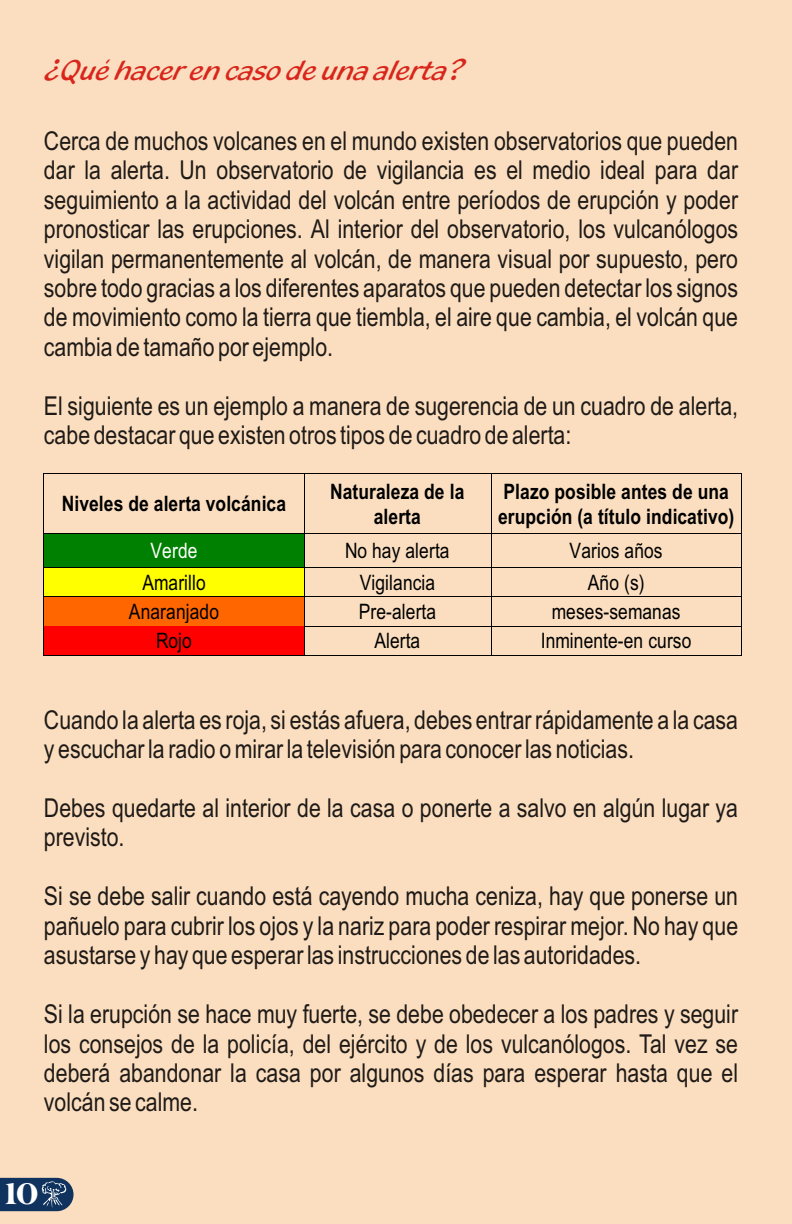
<style>
.page{position:relative;width:792px;height:1224px;background:#fadebf}
.page>*{position:absolute;margin:0;border:0;box-sizing:border-box;transform-origin:0 0}
.t1{font:33.4px "Americana X Bd BT";color:#fff}
.t2{font:30px "Blacklight D";color:#d9261c}
.t3{font:26px/29.4px "Arial Narrow";color:#1f1a17;text-align:justify}
.t4{font:21.2px "Arial Narrow";letter-spacing:.005em;color:#000}
.t5{font:700 21.2px/24.6px "Arial Narrow";letter-spacing:.005em;color:#000;text-align:center}
.t6{font:21.2px "Arial Narrow";letter-spacing:.005em;color:#fff}
</style>
<div class="page">
<hr style="left:44px;top:473px;width:260px;height:1px;background:#000">
<hr style="left:304px;top:473px;width:187px;height:1px;background:#000">
<hr style="left:491px;top:473px;width:250px;height:1px;background:#000">
<hr style="left:44px;top:474px;width:1px;height:59px;background:#000">
<hr style="left:304px;top:474px;width:1px;height:59px;background:#000">
<hr style="left:491px;top:474px;width:1px;height:59px;background:#000">
<hr style="left:741px;top:474px;width:1px;height:59px;background:#000">
<div style="left:50px;top:538px;width:249px;height:25px;background:#008000"></div>
<hr style="left:44px;top:534px;width:260px;height:4px;background:#008000">
<div style="left:44px;top:538px;width:6px;height:25px;background:#008000"></div>
<div style="left:299px;top:538px;width:5px;height:25px;background:#008000"></div>
<hr style="left:44px;top:563px;width:260px;height:4px;background:#008000">
<hr style="left:44px;top:533px;width:260px;height:1px;background:#000">
<hr style="left:304px;top:533px;width:187px;height:1px;background:#000">
<hr style="left:491px;top:533px;width:250px;height:1px;background:#000">
<hr style="left:44px;top:534px;width:1px;height:33px;background:#000">
<hr style="left:304px;top:534px;width:1px;height:33px;background:#000">
<hr style="left:491px;top:534px;width:1px;height:33px;background:#000">
<hr style="left:741px;top:534px;width:1px;height:33px;background:#000">
<div style="left:50px;top:570px;width:249px;height:24px;background:#ff0"></div>
<hr style="left:44px;top:568px;width:260px;height:2px;background:#ff0">
<div style="left:44px;top:570px;width:6px;height:24px;background:#ff0"></div>
<div style="left:299px;top:570px;width:5px;height:24px;background:#ff0"></div>
<hr style="left:44px;top:594px;width:260px;height:2px;background:#ff0">
<hr style="left:44px;top:567px;width:260px;height:1px;background:#000">
<hr style="left:304px;top:567px;width:187px;height:1px;background:#000">
<hr style="left:491px;top:567px;width:250px;height:1px;background:#000">
<div style="left:50px;top:599px;width:249px;height:24px;background:#f60"></div>
<hr style="left:44px;top:597px;width:260px;height:2px;background:#f60">
<div style="left:44px;top:599px;width:6px;height:24px;background:#f60"></div>
<div style="left:299px;top:599px;width:5px;height:24px;background:#f60"></div>
<hr style="left:44px;top:623px;width:260px;height:3px;background:#f60">
<hr style="left:44px;top:596px;width:260px;height:1px;background:#000">
<hr style="left:304px;top:596px;width:187px;height:1px;background:#000">
<hr style="left:491px;top:596px;width:250px;height:1px;background:#000">
<div style="left:50px;top:629px;width:249px;height:24px;background:#f00"></div>
<hr style="left:44px;top:627px;width:260px;height:2px;background:#f00">
<div style="left:44px;top:629px;width:6px;height:24px;background:#f00"></div>
<div style="left:299px;top:629px;width:5px;height:24px;background:#f00"></div>
<hr style="left:44px;top:653px;width:260px;height:2px;background:#f00">
<hr style="left:44px;top:626px;width:260px;height:1px;background:#f00">
<hr style="left:304px;top:626px;width:187px;height:1px;background:#000">
<hr style="left:491px;top:626px;width:250px;height:1px;background:#000">
<hr style="left:44px;top:655px;width:260px;height:1px;background:#000">
<svg style="left:304px;top:568px;width:1px;height:87px"></svg>
<hr style="left:304px;top:655px;width:187px;height:1px;background:#000">
<svg style="left:491px;top:568px;width:1px;height:87px"></svg>
<hr style="left:491px;top:655px;width:250px;height:1px;background:#000">
<svg style="left:741px;top:567px;width:1px;height:89px"></svg>
<svg style="left:0;top:1178px;width:74px;height:33px;background:#28476c"></svg>
<p class="t2" style="left:44px;top:57px;width:422px">¿Qué hacer en caso de una alerta?</p>
<p class="t3" style="left:44px;top:128px;width:696px">Cerca de muchos volcanes en el mundo existen observatorios que pueden dar la alerta. Un observatorio de vigilancia es el medio ideal para dar seguimiento a la actividad del volcán entre períodos de erupción y poder pronosticar las erupciones. Al interior del observatorio, los vulcanólogos vigilan permanentemente al volcán, de manera visual por supuesto, pero sobre todo gracias a los diferentes aparatos que pueden detectar los signos de movimiento como la tierra que tiembla, el aire que cambia, el volcán que cambia de tamaño por ejemplo.</p>
<p class="t3" style="left:44px;top:393px;width:696px">El siguiente es un ejemplo a manera de sugerencia de un cuadro de alerta, cabe destacar que existen otros tipos de cuadro de alerta:</p>
<p class="t5" style="left:62px;top:494px;width:226px">Niveles de alerta volcánica</p>
<p class="t5" style="left:330px;top:481px;width:136px">Naturaleza de la alerta</p>
<p class="t5" style="left:498px;top:481px;width:238px;text-align:left">Plazo posible antes de una erupción (a título indicativo)</p>
<p class="t6" style="left:151px;top:543px;width:48px">Verde</p>
<p class="t4" style="left:345px;top:543px;width:106px">No hay alerta</p>
<p class="t4" style="left:570px;top:543px;width:95px">Varios años</p>
<p class="t4" style="left:142px;top:574px;width:65px">Amarillo</p>
<p class="t4" style="left:360px;top:574px;width:77px">Vigilancia</p>
<p class="t4" style="left:588px;top:574px;width:58px">Año (s)</p>
<p class="t4" style="left:129px;top:603px;width:92px">Anaranjado</p>
<p class="t4" style="left:359px;top:603px;width:79px">Pre-alerta</p>
<p class="t4" style="left:552px;top:603px;width:130px">meses-semanas</p>
<p class="t4" style="left:156px;top:633px;width:37px">Rojo</p>
<p class="t4" style="left:374px;top:633px;width:47px">Alerta</p>
<p class="t4" style="left:541px;top:633px;width:152px">Inminente-en curso</p>
<p class="t3" style="left:44px;top:707px;width:696px">Cuando la alerta es roja, si estás afuera, debes entrar rápidamente a la casa y escuchar la radio o mirar la televisión para conocer las noticias.</p>
<p class="t3" style="left:44px;top:796px;width:696px">Debes quedarte al interior de la casa o ponerte a salvo en algún lugar ya previsto.</p>
<p class="t3" style="left:44px;top:884px;width:696px">Si se debe salir cuando está cayendo mucha ceniza, hay que ponerse un pañuelo para cubrir los ojos y la nariz para poder respirar mejor. No hay que asustarse y hay que esperar las instrucciones de las autoridades.</p>
<p class="t3" style="left:44px;top:1002px;width:696px">Si la erupción se hace muy fuerte, se debe obedecer a los padres y seguir los consejos de la policía, del ejército y de los vulcanólogos. Tal vez se deberá abandonar la casa por algunos días para esperar hasta que el volcán se calme.</p>
<p class="t1" style="left:-1px;top:1179px;width:40px">10</p>
</div>
